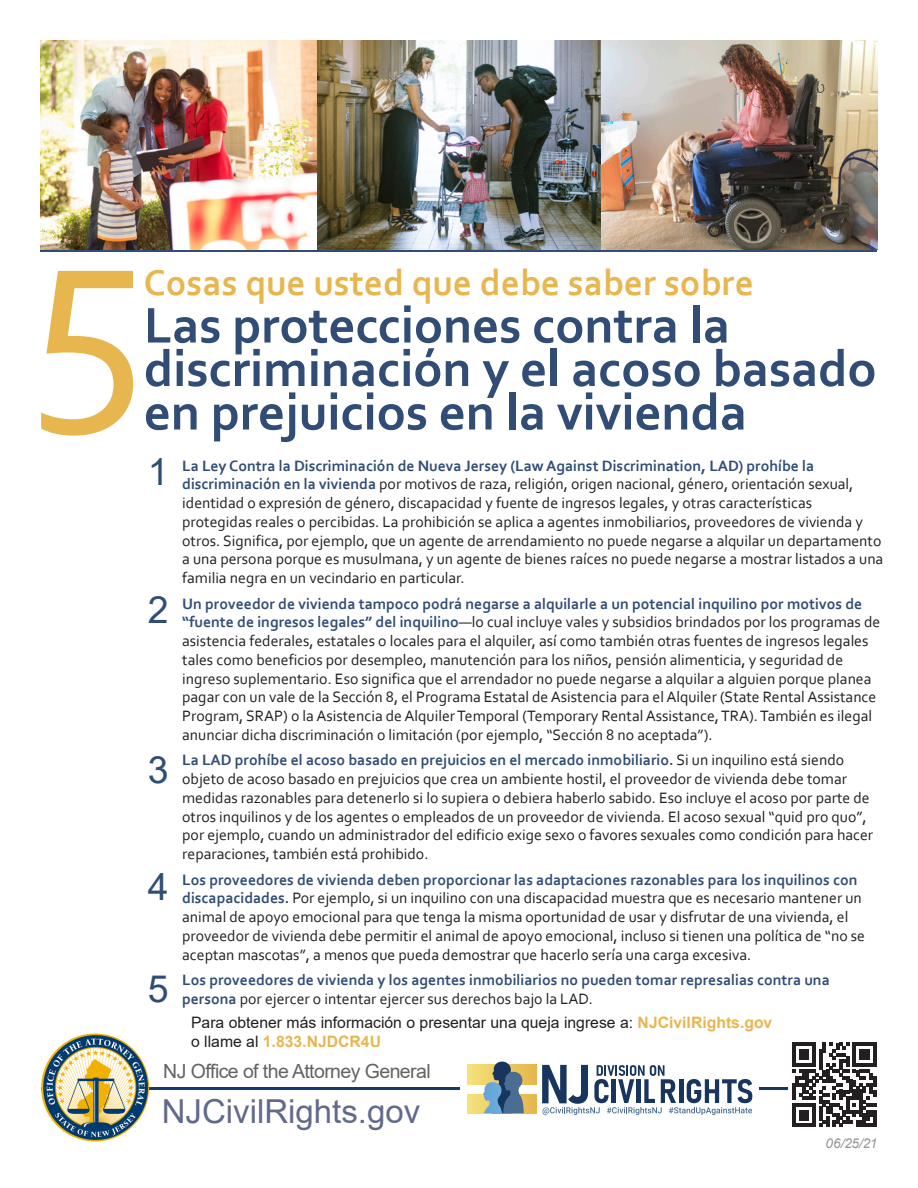
<style>
.page{position:relative;width:918px;height:1188px;background:#fff}
.page>*{position:absolute;margin:0;border:0;box-sizing:border-box;transform-origin:0 0}
.Big_5{font:247.5px "Corbel";color:#e8b64f}
.t1{font:700 52.5px/43.5px "Corbel";color:#314d75}
.Things{font:700 37.5px "Corbel";color:#e8b64f}
.Blue_Numbers{font:37.5px "Arial";color:#314d75}
.t2{font:33px "Arial";color:#626a8c}
.t3{font:19.5px "Arial";letter-spacing:-.03em;color:#636366}
.Body{font:15.75px/18.8px "Corbel";color:#231f20}
.Body-2{font:700 15.75px/18.8px "Corbel";color:#314d75}
.t4{font:15.75px/18.9px "Arial";color:#231f20}
.t5{font:italic 13.5px "Arial";color:#939598}
.s1{font-weight:700;color:#314d75}
.s2{font-weight:400;color:#231f20}
.s3{font-weight:700;color:#e8b64f}
</style>
<div class="page">
<svg style="left:149px;top:1088px;width:638px;height:2px"></svg>
<div style="left:460px;top:1057px;width:299px;height:63px;background:#fff"></div>
<svg style="left:467px;top:1065px;width:69px;height:19px"></svg>
<svg style="left:467px;top:1094px;width:69px;height:19px"></svg>
<svg style="left:483px;top:1062px;width:41px;height:51px;background:#748a91"></svg>
<svg style="left:542px;top:1065px;width:210px;height:50px"></svg>
<img style="left:41px;top:1034px;width:108px;height:108px;border-radius:54px">
<svg style="left:792px;top:1043px;width:84px;height:84px"></svg>
<hr style="left:40px;top:250px;width:838px;height:2px;background:#314d75">
<img style="left:40px;top:40px;width:277px;height:210px">
<img style="left:601px;top:40px;width:277px;height:210px">
<img style="left:317px;top:40px;width:284px;height:210px">
<p class="Big_5" style="left:27px;top:150px;width:120px">5</p>
<p class="Things" style="left:144px;top:260px;width:612px">Cosas que usted que debe saber sobre</p>
<p class="t1" style="left:144px;top:302px;width:734px">Las protecciones contra la discriminación y el acoso basado en prejuicios en la vivienda</p>
<p class="Blue_Numbers" style="left:148px;top:446px;width:22px">1</p>
<p class="Blue_Numbers" style="left:148px;top:584px;width:22px">2</p>
<p class="Blue_Numbers" style="left:148px;top:744px;width:22px">3</p>
<p class="Blue_Numbers" style="left:148px;top:861px;width:22px">4</p>
<p class="Blue_Numbers" style="left:148px;top:963px;width:22px">5</p>
<p class="Body" style="left:182px;top:456px;width:703px"><span class="s1">La Ley Contra la Discriminación de Nueva Jersey (Law Against Discrimination, LAD) prohíbe la discriminación en la vivienda</span> por motivos de raza, religión, origen nacional, género, orientación sexual, identidad o expresión de género, discapacidad y fuente de ingresos legales, y otras características protegidas reales o percibidas. La prohibición se aplica a agentes inmobiliarios, proveedores de vivienda y otros. Significa, por ejemplo, que un agente de arrendamiento no puede negarse a alquilar un departamento a una persona porque es musulmana, y un agente de bienes raíces no puede negarse a mostrar listados a una familia negra en un vecindario en particular.</p>
<p class="Body" style="left:182px;top:594px;width:700px"><span class="s1">Un proveedor de vivienda tampoco podrá negarse a alquilarle a un potencial inquilino por motivos de “fuente de ingresos legales” del inquilino</span>—lo cual incluye vales y subsidios brindados por los programas de asistencia federales, estatales o locales para el alquiler, así como también otras fuentes de ingresos legales tales como beneficios por desempleo, manutención para los niños, pensión alimenticia, y seguridad de ingreso suplementario. Eso significa que el arrendador no puede negarse a alquilar a alguien porque planea pagar con un vale de la Sección 8, el Programa Estatal de Asistencia para el Alquiler (State Rental Assistance Program, SRAP) o la Asistencia de Alquiler Temporal (Temporary Rental Assistance, TRA). También es ilegal anunciar dicha discriminación o limitación (por ejemplo, “Sección 8 no aceptada”).</p>
<p class="Body" style="left:182px;top:750px;width:692px"><span class="s1">La LAD prohíbe el acoso basado en prejuicios en el mercado inmobiliario.</span> Si un inquilino está siendo objeto de acoso basado en prejuicios que crea un ambiente hostil, el proveedor de vivienda debe tomar medidas razonables para detenerlo si lo supiera o debiera haberlo sabido. Eso incluye el acoso por parte de otros inquilinos y de los agentes o empleados de un proveedor de vivienda. El acoso sexual “quid pro quo”, por ejemplo, cuando un administrador del edificio exige sexo o favores sexuales como condición para hacer reparaciones, también está prohibido.</p>
<p class="Body" style="left:182px;top:870px;width:684px"><span class="s1">Los proveedores de vivienda deben proporcionar las adaptaciones razonables para los inquilinos con discapacidades.</span> Por ejemplo, si un inquilino con una discapacidad muestra que es necesario mantener un animal de apoyo emocional para que tenga la misma oportunidad de usar y disfrutar de una vivienda, el proveedor de vivienda debe permitir el animal de apoyo emocional, incluso si tienen una política de “no se aceptan mascotas”, a menos que pueda demostrar que hacerlo sería una carga excesiva.</p>
<p class="Body-2" style="left:182px;top:970px;width:649px">Los proveedores de vivienda y los agentes inmobiliarios no pueden tomar represalias contra una persona <span class="s2">por ejercer o intentar ejercer sus derechos bajo la LAD.</span></p>
<p class="t4" style="left:191px;top:1013px;width:583px">Para obtener más información o presentar una queja ingrese a: <span class="s3">NJCivilRights.gov </span>o llame al <span class="s3">1.833.NJDCR4U</span></p>
<p class="t3" style="left:163px;top:1058px;width:269px">NJ Office of the Attorney General</p>
<p class="t2" style="left:162px;top:1088px;width:260px">NJCivilRights.gov</p>
<p class="t5" style="left:826px;top:1134px;width:53px">06/25/21</p>
</div>
